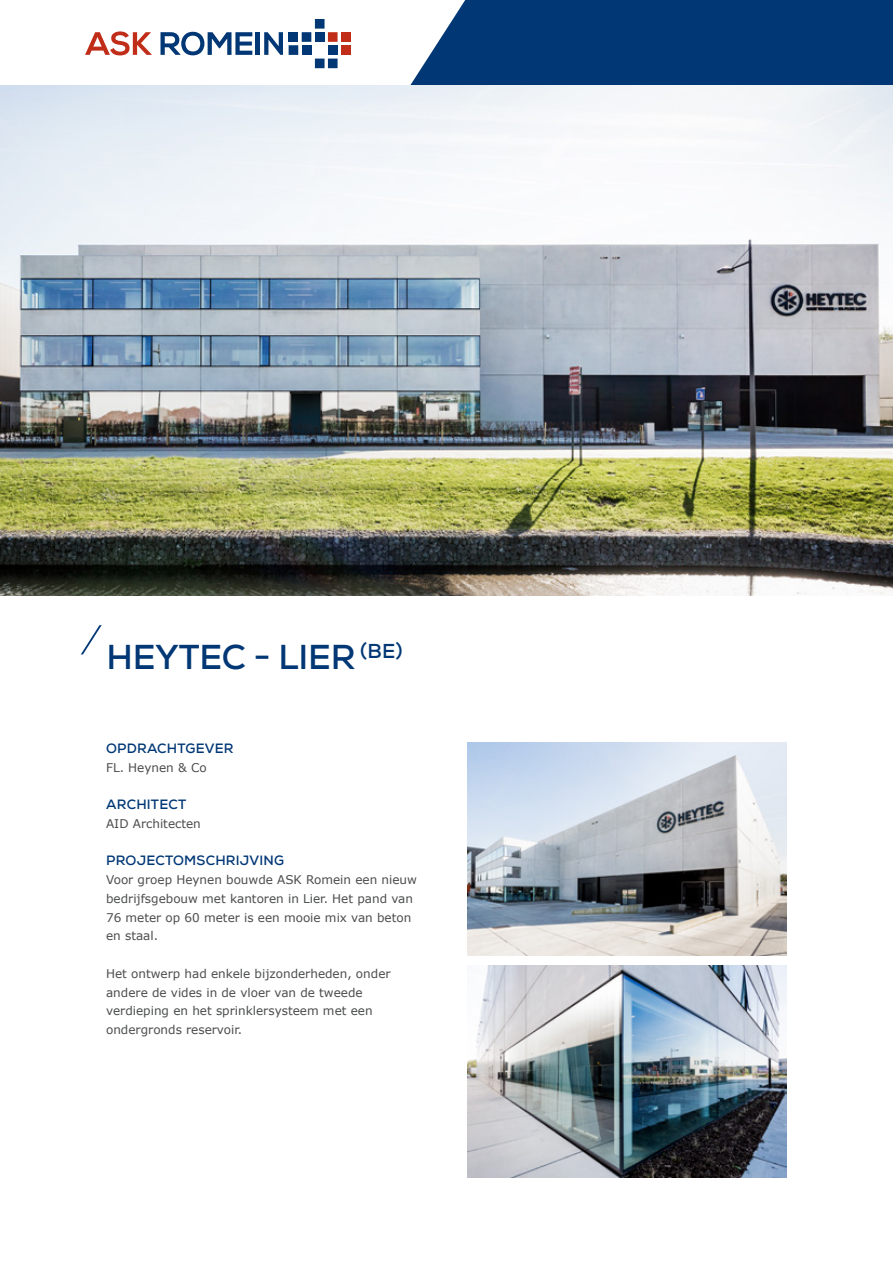
<style>
.page{position:relative;width:893px;height:1263px;background:#fff}
.page>*{position:absolute;margin:0;border:0;box-sizing:border-box;transform-origin:0 0}
.ASK_Hoofdtitel{font:700 34.5px "Nexa";letter-spacing:-.005em;color:#013775}
.ASK_Titel{font:700 13.5px "Nexa";letter-spacing:.015em;color:#013775}
.ASK_Text{font:12px/18.8px "Verdana";color:#4b4c4d}
</style>
<div class="page">
<svg style="left:85px;top:0;width:808px;height:85px"></svg>
<svg style="left:81px;top:625px;width:21px;height:29px"></svg>
<img style="left:0;top:85px;width:893px;height:510px">
<img style="left:468px;top:965px;width:319px;height:213px">
<img style="left:468px;top:743px;width:319px;height:212px">
<p class="ASK_Hoofdtitel" style="left:106px;top:635px;width:298px">HEYTEC - LIER <sup>(BE)</sup></p>
<p class="ASK_Titel" style="left:106px;top:739px;width:129px">OPDRACHTGEVER</p>
<p class="ASK_Text" style="left:106px;top:758px;width:102px">FL. Heynen &amp; Co</p>
<p class="ASK_Titel" style="left:106px;top:796px;width:82px">ARCHITECT</p>
<p class="ASK_Text" style="left:106px;top:814px;width:96px">AID Architecten</p>
<p class="ASK_Titel" style="left:106px;top:852px;width:180px">PROJECTOMSCHRIJVING</p>
<p class="ASK_Text" style="left:106px;top:870px;width:312px">Voor groep Heynen bouwde ASK Romein een nieuw bedrijfsgebouw met kantoren in Lier. Het pand van 76 meter op 60 meter is een mooie mix van beton en staal.</p>
<p class="ASK_Text" style="left:106px;top:964px;width:286px">Het ontwerp had enkele bijzonderheden, onder andere de vides in de vloer van de tweede verdieping en het sprinklersysteem met een ondergronds reservoir.</p>
</div>
